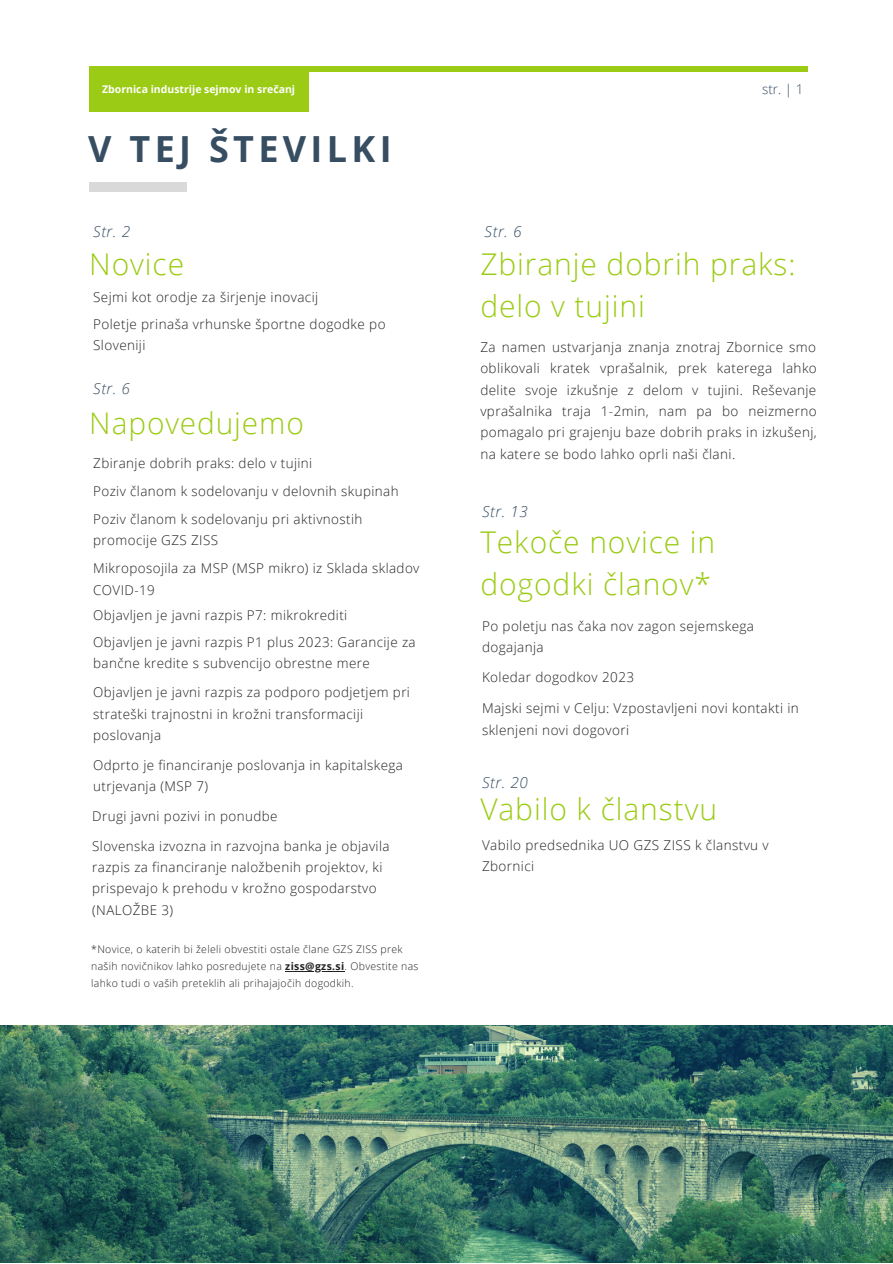
<style>
.page{position:relative;width:893px;height:1264px;background:#fff}
.page>*{position:absolute;margin:0;border:0;box-sizing:border-box;transform-origin:0 0}
.t1{font:700 36px "Open Sans";letter-spacing:.12em;color:#364d62}
.t2{font:300 30px/41.5px "Open Sans";letter-spacing:.03em;color:#9bcb14}
.t3{font:300 29.85px "Open Sans";letter-spacing:.03em;color:#9bcb14}
.t4{font:italic 300 15.3px "Open Sans";letter-spacing:.04em;color:#364d62}
.t5{font:italic 300 15.15px "Open Sans";color:#364d62}
.t6{font:300 13.5px/21.3px "Open Sans";letter-spacing:.03em;color:#222}
.t7{font:300 13.5px "Open Sans";color:#364d62}
.t8{font:300 13.35px/21.3px "Open Sans";letter-spacing:.03em;color:#222}
.t9{font:300 10.5px/16.6px "Open Sans";letter-spacing:.03em;color:#222}
.t10{font:700 10.5px "Open Sans";color:#fff}
.s1{font-weight:700}
</style>
<div class="page">
<div style="left:89px;top:183px;width:98px;height:9px;background:#d9d9d9"></div>
<div style="left:89px;top:66px;width:718px;height:6px;background:#9bcb14"></div>
<div style="left:89px;top:66px;width:219px;height:45px;background:#9bcb14"></div>
<img style="left:0;top:1025px;width:892px;height:237px">
<hr style="left:305px;top:970px;width:39px;height:1px;background:#222">
<p class="t10" style="left:102px;top:81px;width:194px">Zbornica industrije sejmov in srečanj</p>
<p class="t1" style="left:88px;top:123px;width:305px">V TEJ ŠTEVILKI</p>
<p class="t4" style="left:93px;top:220px;width:38px">Str. 2</p>
<p class="t2" style="left:89px;top:242px;width:96px">Novice</p>
<p class="t6" style="left:93px;top:286px;width:226px">Sejmi kot orodje za širjenje inovacij</p>
<p class="t6" style="left:93px;top:313px;width:294px">Poletje prinaša vrhunske športne dogodke po<br>Sloveniji</p>
<p class="t5" style="left:93px;top:378px;width:38px">Str. 6</p>
<p class="t3" style="left:89px;top:402px;width:216px">Napovedujemo</p>
<p class="t8" style="left:93px;top:452px;width:220px">Zbiranje dobrih praks: delo v tujini</p>
<p class="t8" style="left:93px;top:480px;width:307px">Poziv članom k sodelovanju v delovnih skupinah</p>
<p class="t8" style="left:93px;top:508px;width:271px">Poziv članom k sodelovanju pri aktivnostih promocije GZS ZISS</p>
<p class="t8" style="left:93px;top:557px;width:328px">Mikroposojila za MSP (MSP mikro) iz Sklada skladov<br>COVID-19</p>
<p class="t8" style="left:93px;top:604px;width:255px">Objavljen je javni razpis P7: mikrokrediti</p>
<p class="t8" style="left:93px;top:631px;width:324px">Objavljen je javni razpis P1 plus 2023: Garancije za bančne kredite s subvencijo obrestne mere</p>
<p class="t8" style="left:93px;top:681px;width:318px">Objavljen je javni razpis za podporo podjetjem pri strateški trajnostni in krožni transformaciji poslovanja</p>
<p class="t8" style="left:93px;top:754px;width:311px">Odprto je financiranje poslovanja in kapitalskega utrjevanja (MSP 7)</p>
<p class="t8" style="left:92px;top:805px;width:187px">Drugi javni pozivi in ponudbe</p>
<p class="t8" style="left:92px;top:835px;width:299px">Slovenska izvozna in razvojna banka je objavila razpis za financiranje naložbenih projektov, ki prispevajo k prehodu v krožno gospodarstvo (NALOŽBE 3)</p>
<p class="t9" style="left:91px;top:940px;width:329px">*Novice, o katerih bi želeli obvestiti ostale člane GZS ZISS prek naših novičnikov lahko posredujete na <span class="s1">ziss@gzs.si</span>. Obvestite nas lahko tudi o vaših preteklih ali prihajajočih dogodkih.</p>
<p class="t4" style="left:484px;top:220px;width:38px">Str. 6</p>
<p class="t7" style="left:762px;top:79px;width:43px">str. | 1</p>
<p class="t2" style="left:480px;top:242px;width:317px">Zbiranje dobrih praks: delo v tujini</p>
<p class="t6" style="left:480px;top:336px;width:338px;text-align:justify">Za namen ustvarjanja znanja znotraj Zbornice smo oblikovali kratek vprašalnik, prek katerega lahko delite svoje izkušnje z delom v tujini. Reševanje vprašalnika traja 1-2min, nam pa bo neizmerno pomagalo pri grajenju baze dobrih praks in izkušenj, na katere se bodo lahko oprli naši člani.</p>
<p class="t4" style="left:482px;top:500px;width:47px">Str. 13</p>
<p class="t2" style="left:480px;top:521px;width:236px">Tekoče novice in dogodki članov*</p>
<p class="t6" style="left:482px;top:615px;width:273px">Po poletju nas čaka nov zagon sejemskega dogajanja</p>
<p class="t6" style="left:482px;top:665px;width:154px">Koledar dogodkov 2023</p>
<p class="t6" style="left:482px;top:697px;width:318px">Majski sejmi v Celju: Vzpostavljeni novi kontakti in sklenjeni novi dogovori</p>
<p class="t4" style="left:482px;top:771px;width:47px">Str. 20</p>
<p class="t2" style="left:480px;top:787px;width:238px">Vabilo k članstvu</p>
<p class="t6" style="left:482px;top:833px;width:288px">Vabilo predsednika UO GZS ZISS k članstvu v<br>Zbornici</p>
</div>
